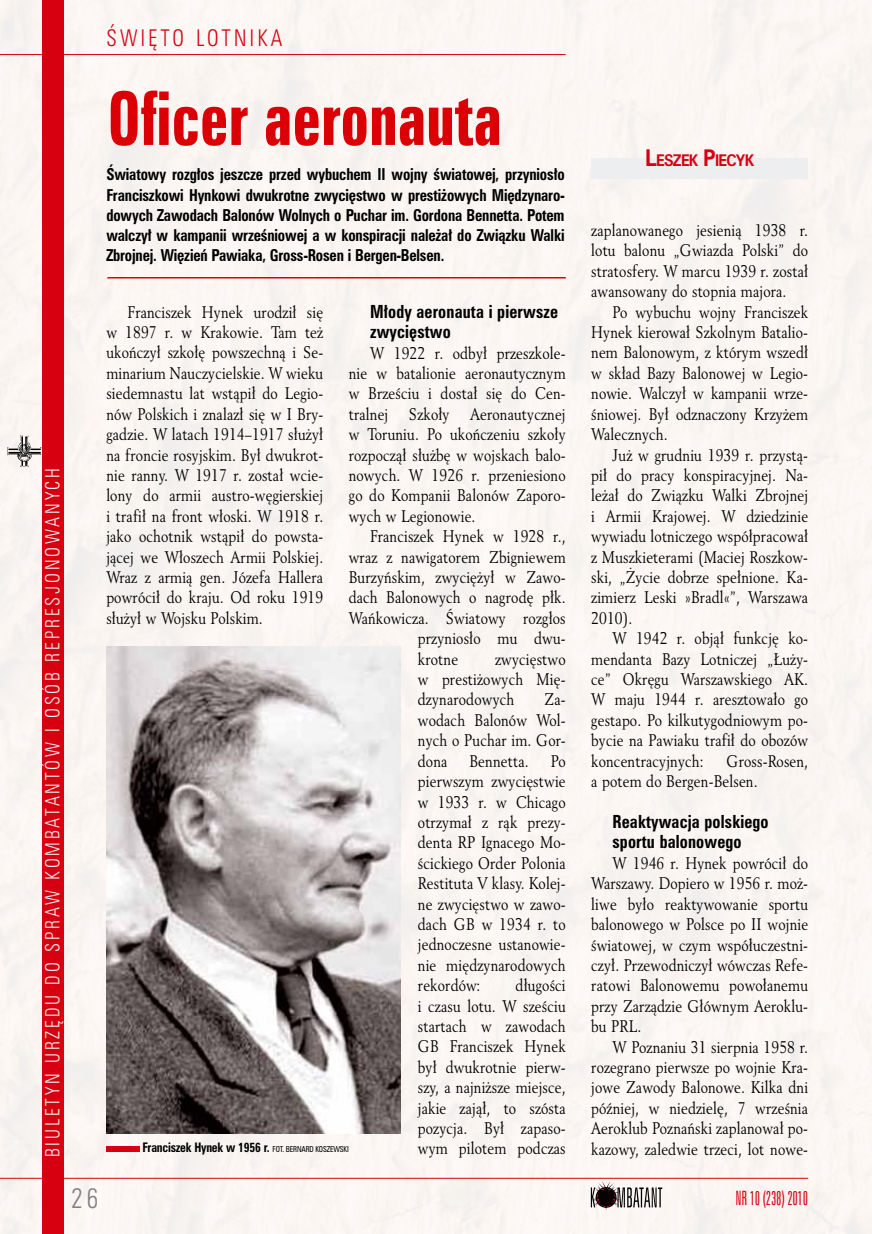
<style>
.page{position:relative;width:872px;height:1234px;background:#fff}
.page>*{position:absolute;margin:0;border:0;box-sizing:border-box;transform-origin:0 0}
.t1{font:67.5px "Zurich Bd X Cn PL";color:#da0005;scale:.9 1}
.t2{font:25.5px "Zurich Lt Cn PL";color:#818084;scale:.9 1}
.t3{font:21px "Zurich Lt Cn PL";letter-spacing:.18em;color:#d70010;scale:.9 1}
.t4{font:18px "Zurich Lt Cn PL";letter-spacing:.18em;color:#edeeef;scale:.9 1}
.t5{font:18px "Zurich Lt X Cn PL";letter-spacing:-.02em;color:#d70010;scale:.9 1}
.t6{font:16.5px/20.4px "Revival 565 PL";letter-spacing:.01em;color:#000;text-align:justify;scale:.85 1}
.t7{font:700 16.5px/20.4px "Zurich Cn PL";letter-spacing:.01em;color:#000;scale:.9 1}
.t8{font:700 15px/20.2px "Zurich Cn PL";letter-spacing:-.01em;color:#000;text-align:justify;scale:.9 1}
.t9{font:700 14.7px "Zurich PL";letter-spacing:-.055em;color:#d70010;scale:.9 1}
.t10{font:700 12px "Zurich Cn PL";letter-spacing:-.02em;color:#000;scale:.9 1}
.t11{font:7.5px "Zurich Cn PL";color:#000;scale:.9 1}
.s1{font-weight:400;font-size:7.5px}
.s2{font-size:21px}
</style>
<div class="page">
<div style="left:0;top:0;width:872px;height:1233px;background:#fbf6f2"></div>
<div style="left:43px;top:0;width:21px;height:1233px;background:#d70010"></div>
<hr style="left:0;top:54px;width:566px;height:1px;background:#d70010">
<hr style="left:0;top:1177px;width:808px;height:1px;background:#d70010">
<svg style="left:591px;top:1186px;width:71px;height:21px"></svg>
<img style="left:8px;top:435px;width:34px;height:31px">
<hr style="left:107px;top:277px;width:459px;height:1px;background:#d70010">
<div style="left:591px;top:159px;width:217px;height:20px;background:#edeeef"></div>
<div style="left:106px;top:1145px;width:34px;height:6px;background:#d70010"></div>
<img style="left:106px;top:646px;width:295px;height:487px">
<p class="t3" style="left:106px;top:23px;width:197px">ŚWIĘTO LOTNIKA</p>
<p class="t4" style="left:41px;top:1157px;width:767px;rotate:-90deg">BIULETYN URZĘDU DO SPRAW KOMBATANTÓW I OSÓB REPRESJONOWANYCH</p>
<h1 class="t1" style="left:107px;top:75px;width:440px">Oficer aeronauta</h1>
<p class="t8" style="left:106px;top:164px;width:511px">Światowy rozgłos jeszcze przed wybuchem II wojny światowej, przyniosło Franciszkowi Hynkowi dwukrotne zwycięstwo w prestiżowych Międzynaro&shy;dowych Zawodach Balonów Wolnych o Puchar im. Gordona Bennetta. Potem walczył w kampanii wrześniowej a w konspiracji należał do Związku Walki Zbrojnej. Więzień Pawiaka, Gross-Rosen i Bergen-Belsen.</p>
<p class="t6" style="left:106px;top:301px;width:257px;text-indent:21px">Franciszek Hynek urodził się w 1897 r. w Krakowie. Tam też ukończył szkołę powszechną i Se&shy;minarium Nauczycielskie. W wieku siedemnastu lat wstąpił do Legio&shy;nów Polskich i znalazł się w I Bry&shy;gadzie. W latach 1914–1917 służył na froncie rosyjskim. Był dwukrot&shy;nie ranny. W 1917 r. został wcie&shy;lony do armii austro-węgierskiej i trafił na front włoski. W 1918 r. jako ochotnik wstąpił do powsta&shy;jącej we Włoszech Armii Polskiej.<br>Wraz z armią gen. Józefa Hallera powrócił do kraju. Od roku 1919 służył w Wojsku Polskim.</p>
<p class="t7" style="left:370px;top:301px;width:210px">Młody aeronauta i pierwsze zwycięstwo</p>
<p class="t6" style="left:349px;top:342px;width:257px;text-indent:21px">W 1922 r. odbył przeszkole&shy;nie w batalionie aeronautycznym w Brześciu i dostał się do Cen&shy;tralnej Szkoły Aeronautycznej w Toruniu. Po ukończeniu szkoły rozpoczął służbę w wojskach balo&shy;nowych. W 1926 r. przeniesiono go do Kompanii Balonów Zaporo&shy;wych w Legionowie.</p>
<p class="t6" style="left:370px;top:526px;width:232px">Franciszek Hynek w 1928 r.,</p>
<p class="t6" style="left:349px;top:546px;width:257px">wraz z nawigatorem Zbigniewem</p>
<p class="t6" style="left:349px;top:566px;width:257px">Burzyńskim, zwyciężył w Zawo-</p>
<p class="t6" style="left:349px;top:587px;width:257px">dach Balonowych o nagrodę płk.</p>
<p class="t6" style="left:349px;top:607px;width:257px">Wańkowicza. Światowy rozgłos</p>
<p class="t6" style="left:418px;top:627px;width:175px">przyniosło mu dwu-</p>
<p class="t6" style="left:418px;top:648px;width:49px">krotne</p>
<p class="t6" style="left:418px;top:648px;width:175px;text-indent:77px">zwycięstwo w prestiżowych Mię&shy;dzynarodowych</p>
<p class="t6" style="left:418px;top:689px;width:175px;text-indent:127px">Za&shy;wodach Balonów Wol&shy;nych o Puchar im. Gor&shy;dona</p>
<p class="t6" style="left:418px;top:750px;width:175px;text-indent:133px">Po pierwszym zwycięstwie w 1933 r. w Chicago otrzymał z rąk prezy&shy;denta RP Ignacego Mo&shy;ścickiego Order Polonia Restituta V klasy. Kolej&shy;ne zwycięstwo w zawo&shy;dach GB w 1934 r. to jednoczesne ustanowie&shy;nie międzynarodowych rekordów:</p>
<p class="t6" style="left:469px;top:750px;width:71px">Bennetta.</p>
<p class="t6" style="left:418px;top:974px;width:175px;text-indent:98px">długości i czasu lotu. W sześciu startach w zawodach GB Franciszek Hynek był dwukrotnie pierw&shy;szy, a najniższe miejsce, jakie zajął, to szósta pozycja. Był zapaso&shy;wym pilotem podczas</p>
<p class="t10" style="left:142px;top:1138px;width:170px">Franciszek Hynek w 1956 r. <span class="s1">FOT. BERNARD</span></p>
<p class="t11" style="left:315px;top:1143px;width:14px">KOSZEWSKI</p>
<p class="t9" style="left:645px;top:151px;width:123px"><span class="s2">L</span>ESZEK <span class="s2">P</span>IECYK</p>
<p class="t6" style="left:591px;top:220px;width:257px">zaplanowanego jesienią 1938 r. lotu balonu „Gwiazda Polski” do stratosfery. W marcu 1939 r. został awansowany do stopnia majora.</p>
<p class="t6" style="left:591px;top:301px;width:257px;text-indent:21px">Po wybuchu wojny Franciszek Hynek kierował Szkolnym Batalio&shy;nem Balonowym, z którym wszedł w skład Bazy Balonowej w Legio&shy;nowie. Walczył w kampanii wrze&shy;śniowej. Był odznaczony Krzyżem Walecznych.</p>
<p class="t6" style="left:591px;top:444px;width:257px;text-indent:21px">Już w grudniu 1939 r. przystą&shy;pił do pracy konspiracyjnej. Na&shy;leżał do Związku Walki Zbrojnej i Armii Krajowej. W dziedzinie wywiadu lotniczego współpracował z Muszkieterami (Maciej Roszkow&shy;ski, „Życie dobrze spełnione. Ka&shy;zimierz Leski »Bradl«”, Warszawa 2010).</p>
<p class="t6" style="left:591px;top:627px;width:257px;text-indent:21px">W 1942 r. objął funkcję ko&shy;mendanta Bazy Lotniczej „Łuży&shy;ce” Okręgu Warszawskiego AK.<br>W maju 1944 r. aresztowało go gestapo. Po kilkutygodniowym po&shy;bycie na Pawiaku trafił do obozów koncentracyjnych:</p>
<p class="t6" style="left:591px;top:750px;width:257px;text-indent:135px">Gross-Rosen, a potem do Bergen-Belsen.</p>
<p class="t7" style="left:612px;top:810px;width:175px">Reaktywacja polskiego sportu balonowego</p>
<p class="t6" style="left:591px;top:852px;width:257px;text-indent:21px">W 1946 r. Hynek powrócił do Warszawy. Dopiero w 1956 r. moż&shy;liwe było reaktywowanie sportu balonowego w Polsce po II wojnie światowej, w czym współuczestni&shy;czył. Przewodniczył wówczas Refe&shy;ratowi Balonowemu powołanemu przy Zarządzie Głównym Aeroklu&shy;bu PRL.</p>
<p class="t6" style="left:591px;top:1036px;width:257px;text-indent:21px">W Poznaniu 31 sierpnia 1958 r. rozegrano pierwsze po wojnie Kra&shy;jowe Zawody Balonowe. Kilka dni później, w niedzielę, 7 września Aeroklub Poznański zaplanował po&shy;kazowy, zaledwie trzeci, lot nowe-</p>
<h2 class="t2" style="left:71px;top:1180px;width:32px">26</h2>
<p class="t5" style="left:735px;top:1185px;width:82px">NR 10 (238) 2010</p>
</div>
